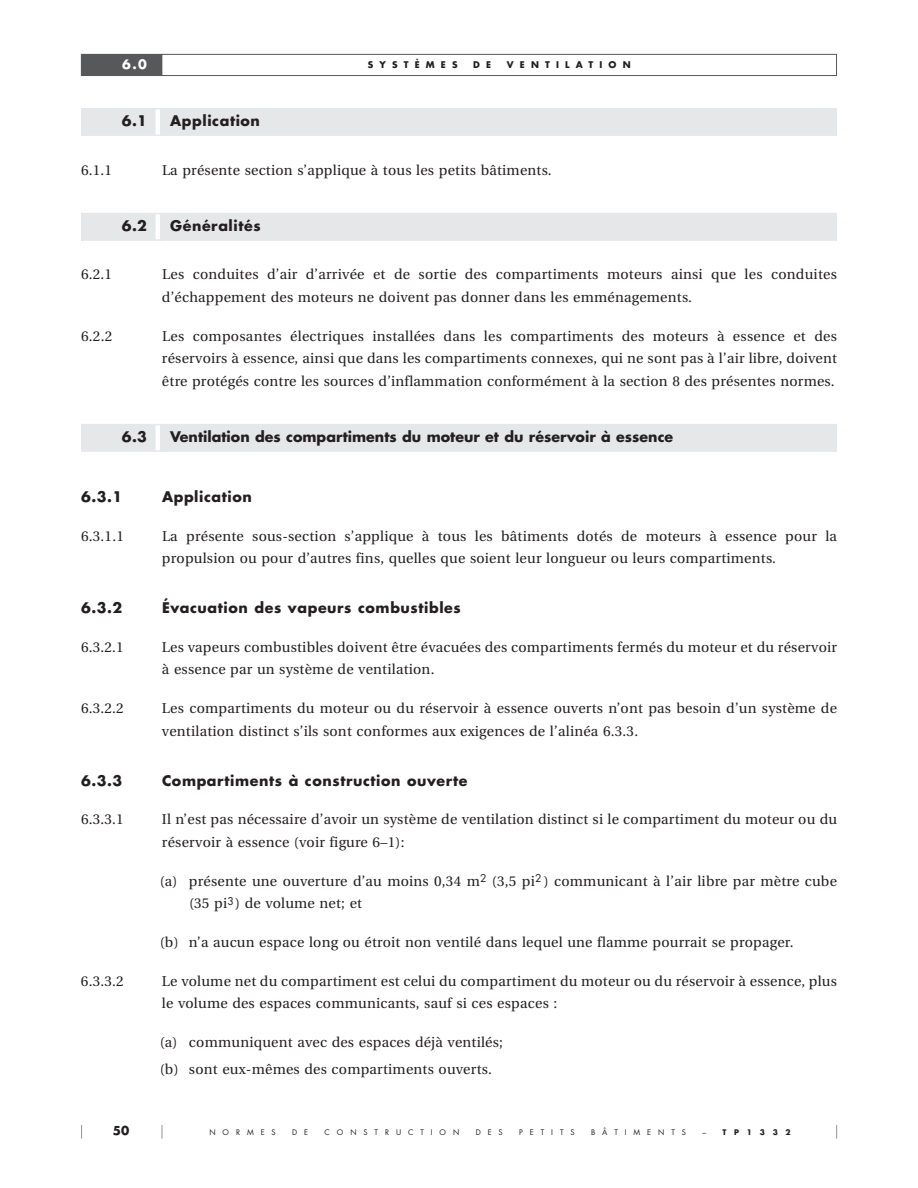
<style>
.page{position:relative;width:918px;height:1188px;background:#fff}
.page>*{position:absolute;margin:0;border:0;box-sizing:border-box;transform-origin:0 0}
.t1{font:14.25px/22.5px "Utopia";letter-spacing:.015em;color:#231f20}
.t2{font:700 14.25px "Futura";letter-spacing:.04em;color:#231f20}
.t3{font:700 14.25px "Futura";color:#231f20}
.t4{font:700 12.75px "Futura";color:#fff}
.t5{font:700 12px "Futura";color:#231f20}
.t6{font:700 9px "Futura";letter-spacing:.685em;color:#231f20}
.t7{font:7.5px "Futura";letter-spacing:.925em;color:#231f20}
.t8{font:700 7.5px "Futura";letter-spacing:1.03em;color:#231f20}
.s1{font-weight:400}
</style>
<div class="page">
<div style="left:82px;top:425px;width:73px;height:26px;background:#e6e7e9"></div>
<div style="left:161px;top:425px;width:675px;height:26px;background:#e6e7e9"></div>
<svg style="left:81px;top:425px;width:1px;height:25px"></svg>
<hr style="left:154px;top:424px;width:2px;height:28px;background:#e6e7e9">
<hr style="left:160px;top:424px;width:2px;height:28px;background:#e6e7e9">
<svg style="left:836px;top:425px;width:1px;height:25px"></svg>
<hr style="left:81px;top:424px;width:756px;height:1px;background:#e6e7e9">
<hr style="left:81px;top:450px;width:756px;height:2px;background:#e6e7e9">
<div style="left:82px;top:214px;width:73px;height:26px;background:#e6e7e9"></div>
<div style="left:161px;top:214px;width:675px;height:26px;background:#e6e7e9"></div>
<svg style="left:81px;top:214px;width:1px;height:25px"></svg>
<hr style="left:154px;top:213px;width:2px;height:28px;background:#e6e7e9">
<hr style="left:160px;top:213px;width:2px;height:28px;background:#e6e7e9">
<svg style="left:836px;top:214px;width:1px;height:25px"></svg>
<hr style="left:81px;top:213px;width:756px;height:1px;background:#e6e7e9">
<hr style="left:81px;top:239px;width:756px;height:2px;background:#e6e7e9">
<div style="left:82px;top:109px;width:73px;height:26px;background:#e6e7e9"></div>
<div style="left:161px;top:109px;width:675px;height:26px;background:#e6e7e9"></div>
<svg style="left:81px;top:110px;width:1px;height:24px"></svg>
<hr style="left:154px;top:108px;width:2px;height:28px;background:#e6e7e9">
<hr style="left:160px;top:108px;width:2px;height:28px;background:#e6e7e9">
<svg style="left:836px;top:110px;width:1px;height:24px"></svg>
<hr style="left:81px;top:108px;width:756px;height:2px;background:#e6e7e9">
<hr style="left:81px;top:134px;width:756px;height:2px;background:#e6e7e9">
<div style="left:81px;top:54px;width:81px;height:22px;background:#57585a"></div>
<svg style="left:836px;top:55px;width:1px;height:20px"></svg>
<hr style="left:81px;top:54px;width:756px;height:1px;background:#57585a">
<hr style="left:81px;top:75px;width:756px;height:1px;background:#57585a">
<svg style="left:81px;top:1125px;width:1px;height:14px"></svg>
<svg style="left:162px;top:1125px;width:1px;height:14px"></svg>
<svg style="left:836px;top:1125px;width:1px;height:14px"></svg>
<p class="t4" style="left:122px;top:59px;width:26px">6.0</p>
<p class="t6" style="left:368px;top:61px;width:91px">SYSTÈMES</p>
<p class="t6" style="left:473px;top:61px;width:19px">D E</p>
<p class="t6" style="left:507px;top:61px;width:125px">VENTILATION</p>
<p class="t2" style="left:122px;top:114px;width:27px">6.1</p>
<p class="t2" style="left:170px;top:114px;width:91px">Application</p>
<p class="t1" style="left:81px;top:160px;width:33px">6.1.1</p>
<p class="t1" style="left:162px;top:160px;width:391px">La présente section s’applique à tous les petits bâtiments.</p>
<p class="t2" style="left:122px;top:219px;width:27px">6.2</p>
<p class="t2" style="left:170px;top:219px;width:92px">Généralités</p>
<p class="t1" style="left:81px;top:265px;width:33px">6.2.1</p>
<p class="t1" style="left:162px;top:265px;width:676px">Les conduites d’air d’arrivée et de sortie des compartiments moteurs ainsi que les conduites d’échappement des moteurs ne doivent pas donner dans les emménagements.</p>
<p class="t1" style="left:81px;top:326px;width:33px">6.2.2</p>
<p class="t1" style="left:162px;top:326px;width:677px;text-align:justify">Les composantes électriques installées dans les compartiments des moteurs à essence et des réservoirs à essence, ainsi que dans les compartiments connexes, qui ne sont pas à l’air libre, doivent être protégés contre les sources d’inflammation conformément à la section 8 des présentes normes.</p>
<p class="t2" style="left:122px;top:430px;width:27px">6.3</p>
<p class="t3" style="left:170px;top:430px;width:505px">Ventilation des compartiments du moteur et du réservoir à essence</p>
<p class="t2" style="left:81px;top:490px;width:43px">6.3.1</p>
<p class="t2" style="left:162px;top:490px;width:91px">Application</p>
<p class="t1" style="left:81px;top:526px;width:44px">6.3.1.1</p>
<p class="t1" style="left:162px;top:526px;width:677px">La présente sous-section s’applique à tous les bâtiments dotés de moteurs à essence pour la propulsion ou pour d’autres fins, quelles que soient leur longueur ou leurs compartiments.</p>
<p class="t2" style="left:81px;top:601px;width:43px">6.3.2</p>
<p class="t2" style="left:162px;top:601px;width:300px">Évacuation des vapeurs combustibles</p>
<p class="t1" style="left:81px;top:637px;width:44px">6.3.2.1</p>
<p class="t1" style="left:162px;top:637px;width:677px">Les vapeurs combustibles doivent être évacuées des compartiments fermés du moteur et du réservoir à essence par un système de ventilation.</p>
<p class="t1" style="left:81px;top:698px;width:44px">6.3.2.2</p>
<p class="t1" style="left:162px;top:698px;width:677px">Les compartiments du moteur ou du réservoir à essence ouverts n’ont pas besoin d’un système de ventilation distinct s’ils sont conformes aux exigences de l’alinéa 6.3.3.</p>
<p class="t2" style="left:81px;top:774px;width:43px">6.3.3</p>
<p class="t2" style="left:162px;top:774px;width:307px">Compartiments à construction ouverte</p>
<p class="t1" style="left:81px;top:810px;width:44px">6.3.3.1</p>
<p class="t1" style="left:162px;top:810px;width:677px">Il n’est pas nécessaire d’avoir un système de ventilation distinct si le compartiment du moteur ou du réservoir à essence (voir figure 6–1):</p>
<p class="t1" style="left:189px;top:871px;width:650px;text-indent:-29px">(a) présente une ouverture d’au moins 0,34 m<sup>2</sup> (3,5 pi<sup>2</sup> ) communicant à l’air libre par mètre cube (35 pi<sup>3</sup>) de volume net; et</p>
<p class="t1" style="left:160px;top:932px;width:635px">(b) n’a aucun espace long ou étroit non ventilé dans lequel une flamme pourrait se propager.</p>
<p class="t1" style="left:81px;top:971px;width:44px">6.3.3.2</p>
<p class="t1" style="left:162px;top:971px;width:677px">Le volume net du compartiment est celui du compartiment du moteur ou du réservoir à essence, plus le volume des espaces communicants, sauf si ces espaces :</p>
<p class="t1" style="left:160px;top:1029px;width:345px;line-height:27.5px">(a) communiquent avec des espaces déjà ventilés; (b) sont eux-mêmes des compartiments ouverts.</p>
<p class="t5" style="left:113px;top:1125px;width:18px">50</p>
<p class="t7" style="left:209px;top:1129px;width:68px">NORMES</p>
<p class="t7" style="left:292px;top:1129px;width:18px">D E</p>
<p class="t7" style="left:325px;top:1129px;width:136px">CONSTRUCTION</p>
<p class="t7" style="left:476px;top:1129px;width:29px">DES</p>
<p class="t7" style="left:519px;top:1129px;width:57px">PETITS</p>
<p class="t7" style="left:591px;top:1129px;width:96px">BÂTIMENTS</p>
<p class="t8" style="left:702px;top:1129px;width:90px"><span class="s1">–</span> TP1332</p>
</div>
